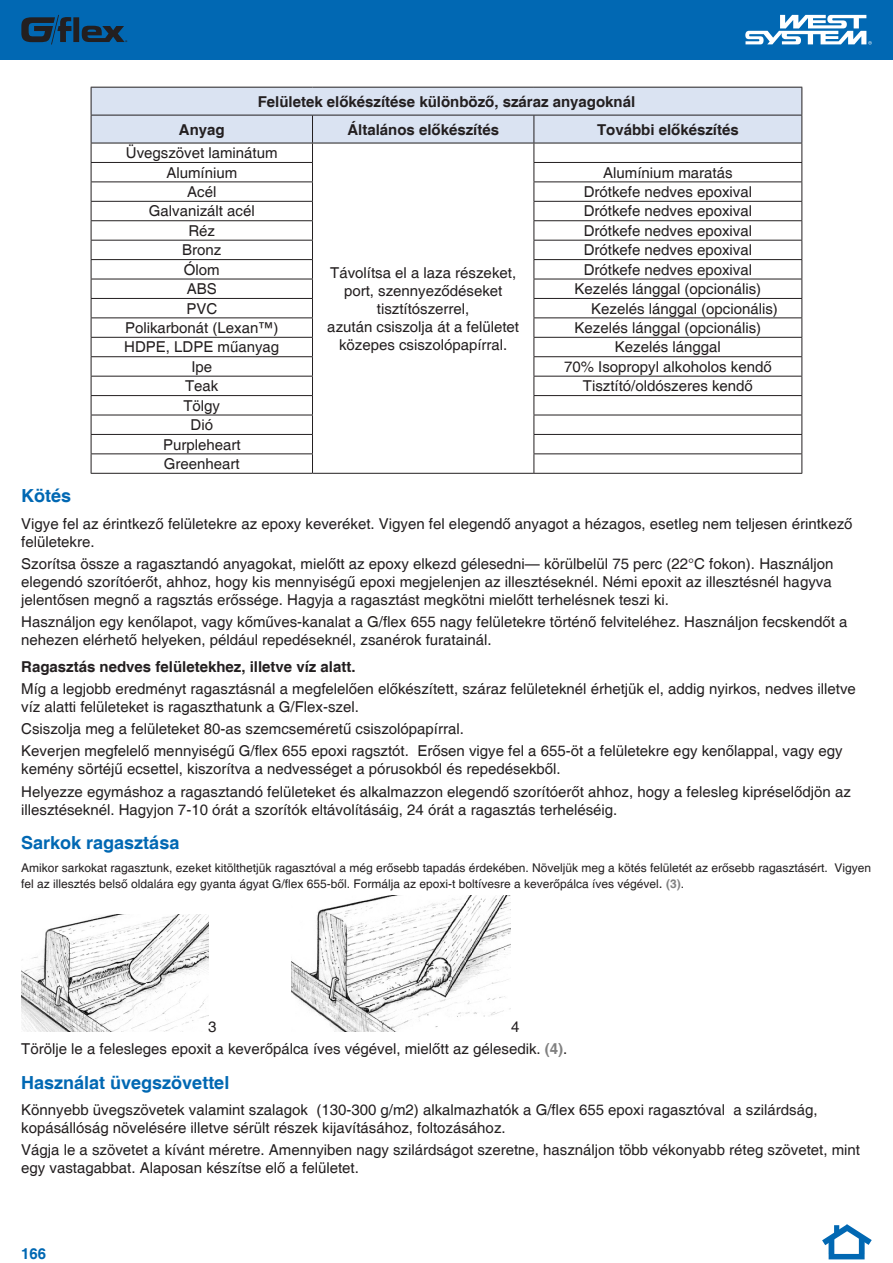
<style>
.page{position:relative;width:893px;height:1263px;background:#fff}
.page>*{position:absolute;margin:0;border:0;box-sizing:border-box;transform-origin:0 0}
.t1{font:700 18px "Helvetica";color:#0168b3}
.t2{font:15px/18px "Helvetica";color:#231f20}
.t3{font:700 15px "Helvetica";color:#231f20}
.t4{font:700 15px "Helvetica";color:#0168b3}
.t5{font:12px/16.2px "Helvetica";color:#231f20}
.t6{font:600 5.4px "Myriad Pro";color:#231f20}
.s1{font-size:13.5px}
.s2{font-weight:700;color:#818181}
</style>
<div class="page">
<div style="left:0;top:0;width:893px;height:60px;background:#0168b3"></div>
<svg style="left:745px;top:15px;width:127px;height:30px"></svg>
<svg style="left:21px;top:15px;width:104px;height:29px"></svg>
<div style="left:828px;top:1239px;width:6px;height:15px;background:#0168b3"></div>
<svg style="left:822px;top:1224px;width:50px;height:27px"></svg>
<div style="left:829px;top:1254px;width:36px;height:5px;background:#0168b3"></div>
<div style="left:859px;top:1238px;width:6px;height:16px;background:#0168b3"></div>
<svg style="left:91px;top:87px;width:711px;height:386px"></svg>
<hr style="left:91px;top:473px;width:221px;height:1px;background:#231f20">
<hr style="left:312px;top:473px;width:222px;height:1px;background:#231f20">
<hr style="left:534px;top:473px;width:268px;height:1px;background:#231f20">
<img style="left:21px;top:915px;width:187px;height:117px">
<img style="left:291px;top:895px;width:219px;height:137px">
<p class="t6" style="left:125px;top:38px;width:4px">®</p>
<p class="t3" style="left:258px;top:92px;width:379px">Felületek előkészítése különböző, száraz anyagoknál</p>
<p class="t3" style="left:179px;top:120px;width:47px">Anyag</p>
<p class="t3" style="left:347px;top:120px;width:153px">Általános előkészítés</p>
<p class="t3" style="left:597px;top:120px;width:143px">További előkészítés</p>
<p class="t2" style="left:126px;top:144px;width:153px">Üvegszövet laminátum</p>
<p class="t2" style="left:166px;top:164px;width:72px">Alumínium</p>
<p class="t2" style="left:603px;top:164px;width:131px">Alumínium maratás</p>
<p class="t2" style="left:187px;top:183px;width:31px">Acél</p>
<p class="t2" style="left:584px;top:183px;width:170px">Drótkefe nedves epoxival</p>
<p class="t2" style="left:149px;top:203px;width:107px">Galvanizált acél</p>
<p class="t2" style="left:584px;top:203px;width:170px">Drótkefe nedves epoxival</p>
<p class="t2" style="left:188px;top:222px;width:28px">Réz</p>
<p class="t2" style="left:584px;top:222px;width:170px">Drótkefe nedves epoxival</p>
<p class="t2" style="left:182px;top:242px;width:41px">Bronz</p>
<p class="t2" style="left:584px;top:242px;width:170px">Drótkefe nedves epoxival</p>
<p class="t2" style="left:184px;top:261px;width:37px">Ólom</p>
<p class="t2" style="left:584px;top:261px;width:170px">Drótkefe nedves epoxival</p>
<p class="t2" style="left:187px;top:280px;width:32px">ABS</p>
<p class="t2" style="left:574px;top:280px;width:188px">Kezelés lánggal (opcionális)</p>
<p class="t2" style="left:186px;top:300px;width:32px">PVC</p>
<p class="t2" style="left:591px;top:300px;width:188px">Kezelés lánggal (opcionális)</p>
<p class="t2" style="left:125px;top:319px;width:155px">Polikarbonát (Lexan™)</p>
<p class="t2" style="left:574px;top:319px;width:188px">Kezelés lánggal (opcionális)</p>
<p class="t2" style="left:124px;top:339px;width:157px">HDPE, LDPE műanyag</p>
<p class="t2" style="left:615px;top:339px;width:107px">Kezelés lánggal</p>
<p class="t2" style="left:191px;top:358px;width:22px">Ipe</p>
<p class="t2" style="left:564px;top:358px;width:209px">70% Isopropyl alkoholos kendő</p>
<p class="t2" style="left:185px;top:378px;width:35px">Teak</p>
<p class="t2" style="left:583px;top:378px;width:172px">Tisztító/oldószeres kendő</p>
<p class="t2" style="left:163px;top:396px;width:79px;line-height:19.4px;text-align:center">Tölgy<br>Dió<br>Purpleheart<br>Greenheart</p>
<p class="t2" style="left:327px;top:264px;width:193px;text-align:center">Távolítsa el a laza részeket, port, szennyeződéseket tisztítószerrel,<br>azután csiszolja át a felületet közepes csiszolópapírral.</p>
<p class="t1" style="left:21px;top:485px;width:52px">Kötés</p>
<p class="t2" style="left:21px;top:515px;width:833px">Vigye fel az érintkező felületekre az epoxy keveréket. Vigyen fel elegendő anyagot a hézagos, esetleg nem teljesen érintkező felületekre.</p>
<p class="t2" style="left:21px;top:555px;width:814px">Szorítsa össze a ragasztandó anyagokat, mielőtt az epoxy elkezd gélesedni— körülbelül 75 perc (22°C fokon). Használjon elegendó szorítóerőt, ahhoz, hogy kis mennyiségű epoxi megjelenjen az illesztéseknél. Némi epoxit az illesztésnél hagyva jelentősen megnő a ragsztás erőssége. Hagyja a ragasztást megkötni mielőtt terhelésnek teszi ki.</p>
<p class="t2" style="left:21px;top:613px;width:828px">Használjon egy kenőlapot, vagy kőműves-kanalat a G/flex 655 nagy felületekre történő felviteléhez. Használjon fecskendőt a nehezen elérhető helyeken, például repedéseknél, zsanérok furatainál.</p>
<p class="t3" style="left:21px;top:657px;width:336px">Ragasztás nedves felületekhez, illetve víz alatt.</p>
<p class="t2" style="left:21px;top:680px;width:836px">Míg a legjobb eredményt ragasztásnál a megfelelően előkészített, száraz felületeknél érhetjük el, addig nyirkos, nedves illetve víz alatti felületeket is ragaszthatunk a G/Flex-szel.</p>
<p class="t2" style="left:21px;top:718px;width:823px;line-height:22.2px">Csiszolja meg a felületeket 80-as szemcseméretű csiszolópapírral.<br>Keverjen megfelelő mennyiségű G/flex 655 epoxi ragsztót. Erősen vigye fel a 655-öt a felületekre egy kenőlappal, vagy egy</p>
<p class="t2" style="left:21px;top:758px;width:831px;line-height:22.2px">kemény sörtéjű ecsettel, kiszorítva a nedvességet a pórusokból és repedésekből.<br>Helyezze egymáshoz a ragasztandó felületeket és alkalmazzon elegendő szorítóerőt ahhoz, hogy a felesleg kipréselődjön az</p>
<p class="t2" style="left:21px;top:801px;width:598px">illesztéseknél. Hagyjon 7-10 órát a szorítók eltávolításáig, 24 órát a ragasztás terheléséig.</p>
<p class="t1" style="left:21px;top:832px;width:160px">Sarkok ragasztása</p>
<p class="t5" style="left:21px;top:860px;width:851px">Amikor sarkokat ragasztunk, ezeket kitölthetjük ragasztóval a még erősebb tapadás érdekében. Növeljük meg a kötés felületét az erősebb ragasztásért. Vigyen fel az illesztés belső oldalára egy gyanta ágyat G/flex 655-ből. Formálja az epoxi-t boltívesre a keverőpálca íves végével<span class="s1">.</span> <span class="s2">(3)</span>.</p>
<p class="t2" style="left:21px;top:1016px;width:548px;line-height:22.2px;text-indent:490px">4<br>Törölje le a felesleges epoxit a keverőpálca íves végével, mielőtt az gélesedik. <span class="s2">(4)</span>.</p>
<p class="t1" style="left:21px;top:1071px;width:210px">Használat üvegszövettel</p>
<p class="t2" style="left:21px;top:1101px;width:798px">Könnyebb üvegszövetek valamint szalagok (130-300 g/m2) alkalmazhatók a G/flex 655 epoxi ragasztóval a szilárdság, kopásállóság növelésére illetve sérült részek kijavításához, foltozásához.</p>
<p class="t2" style="left:21px;top:1141px;width:840px">Vágja le a szövetet a kívánt méretre. Amennyiben nagy szilárdságot szeretne, használjon több vékonyabb réteg szövetet, mint egy vastagabbat. Alaposan készítse elő a felületet.</p>
<p class="t2" style="left:208px;top:1018px;width:10px">3</p>
<p class="t4" style="left:21px;top:1244px;width:27px">166</p>
</div>
